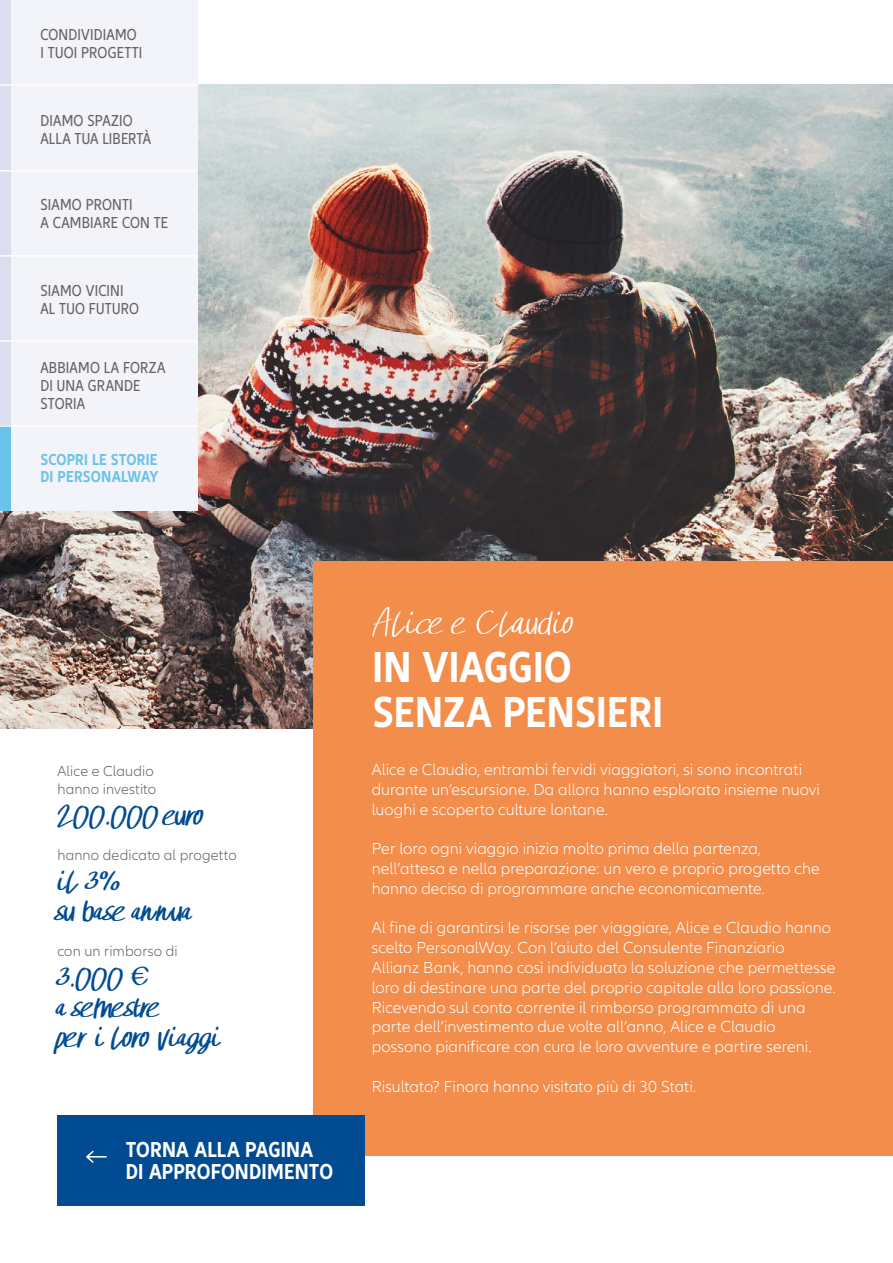
<style>
.page{position:relative;width:893px;height:1263px;background:#fff}
.page>*{position:absolute;margin:0;border:0;box-sizing:border-box;transform-origin:0 0}
.t1{font:700 condensed 45px/45px "Allianz Neo";letter-spacing:.005em;color:#fff}
.t2{font:30px "Scripto";letter-spacing:.005em;color:#fff}
.t3{font:700 27px/30px "Scripto";letter-spacing:-.005em;color:#004b92}
.t4{font:700 27px "Scripto";letter-spacing:.02em;color:#004b92}
.t5{font:700 condensed 22.5px/22.5px "Allianz Neo";letter-spacing:.01em;color:#fff}
.t6{font:300 16.5px/19.8px "Allianz Neo";letter-spacing:.005em;color:#fff}
.t7{font:condensed 16.5px/18px "Allianz Neo";letter-spacing:.015em;color:#636362}
.t8{font:700 condensed 16.5px/16.5px "Allianz Neo";letter-spacing:.01em;color:#6bc3e9}
.t9{font:300 15px/18px "Allianz Neo";letter-spacing:.01em;color:#636362}
</style>
<div class="page">
<img style="left:0;top:84px;width:893px;height:644px">
<div style="left:314px;top:561px;width:579px;height:594px;background:#f28d4c"></div>
<div style="left:0;top:170px;width:197px;height:85px;background:#f3f4fa"></div>
<div style="left:0;top:255px;width:197px;height:85px;background:#f3f4fa"></div>
<div style="left:0;top:340px;width:197px;height:85px;background:#f3f4fa"></div>
<div style="left:0;top:0;width:197px;height:85px;background:#f3f4fa"></div>
<div style="left:0;top:0;width:11px;height:85px;background:#dadeef"></div>
<div style="left:0;top:85px;width:197px;height:85px;background:#f3f4fa"></div>
<div style="left:0;top:85px;width:11px;height:85px;background:#dadeef"></div>
<div style="left:0;top:170px;width:11px;height:85px;background:#dadeef"></div>
<div style="left:0;top:255px;width:11px;height:85px;background:#dadeef"></div>
<div style="left:0;top:340px;width:11px;height:85px;background:#dadeef"></div>
<div style="left:0;top:425px;width:197px;height:85px;background:#f3f4fa"></div>
<div style="left:0;top:425px;width:11px;height:85px;background:#6bc3e9"></div>
<svg style="left:57px;top:1085px;width:370px;height:121px;fill:#004b92"></svg>
<div style="left:0;top:423px;width:196px;height:85px;background:#f3f4fa"></div>
<hr style="left:0;top:84px;width:197px;height:2px;background:#fff">
<hr style="left:0;top:170px;width:197px;height:2px;background:#fff">
<hr style="left:0;top:255px;width:197px;height:2px;background:#fff">
<hr style="left:0;top:340px;width:197px;height:2px;background:#fff">
<hr style="left:0;top:425px;width:197px;height:2px;background:#fff">
<p class="t7" style="left:40px;top:26px;width:104px">CONDIVIDIAMO<br>I TUOI PROGETTI</p>
<p class="t7" style="left:40px;top:112px;width:112px">DIAMO SPAZIO<br>ALLA TUA LIBERTÀ</p>
<p class="t7" style="left:40px;top:196px;width:129px">SIAMO PRONTI<br>A CAMBIARE CON TE</p>
<p class="t7" style="left:40px;top:282px;width:100px">SIAMO VICINI<br>AL TUO FUTURO</p>
<p class="t7" style="left:40px;top:358px;width:127px">ABBIAMO LA FORZA<br>DI UNA GRANDE<br>STORIA</p>
<p class="t8" style="left:40px;top:452px;width:120px">SCOPRI LE STORIE<br>DI PERSONALWAY</p>
<p class="t9" style="left:57px;top:762px;width:100px">Alice e Claudio hanno investito</p>
<h3 class="t4" style="left:57px;top:799px;width:148px">200.000 euro</h3>
<p class="t9" style="left:57px;top:846px;width:181px">hanno dedicato al progetto</p>
<h3 class="t3" style="left:57px;top:865px;width:137px">il 3%<br>su base annua</h3>
<p class="t9" style="left:57px;top:942px;width:122px">con un rimborso di</p>
<h3 class="t3" style="left:57px;top:961px;width:166px">3.000 €<br>a semestre<br>per i loro viaggi</h3>
<h3 class="t5" style="left:126px;top:1139px;width:209px">TORNA ALLA PAGINA<br>DI APPROFONDIMENTO</h3>
<h2 class="t2" style="left:372px;top:606px;width:203px">Alice e Claudio</h2>
<h1 class="t1" style="left:372px;top:645px;width:292px">IN VIAGGIO<br>SENZA PENSIERI</h1>
<p class="t6" style="left:372px;top:760px;width:450px">Alice e Claudio, entrambi fervidi viaggiatori, si sono incontrati durante un’escursione. Da allora hanno esplorato insieme nuovi luoghi e scoperto culture lontane.</p>
<p class="t6" style="left:372px;top:839px;width:450px">Per loro ogni viaggio inizia molto prima della partenza, nell’attesa e nella preparazione: un vero e proprio progetto che hanno deciso di programmare anche economicamente.</p>
<p class="t6" style="left:372px;top:918px;width:465px">Al fine di garantirsi le risorse per viaggiare, Alice e Claudio hanno scelto PersonalWay. Con l’aiuto del Consulente Finanziario Allianz Bank, hanno così individuato la soluzione che permettesse loro di destinare una parte del proprio capitale alla loro passione.<br>Ricevendo sul conto corrente il rimborso programmato di una parte dell’investimento due volte all’anno, Alice e Claudio possono pianificare con cura le loro avventure e partire sereni.</p>
<p class="t6" style="left:372px;top:1077px;width:326px">Risultato? Finora hanno visitato più di 30 Stati.</p>
</div>
